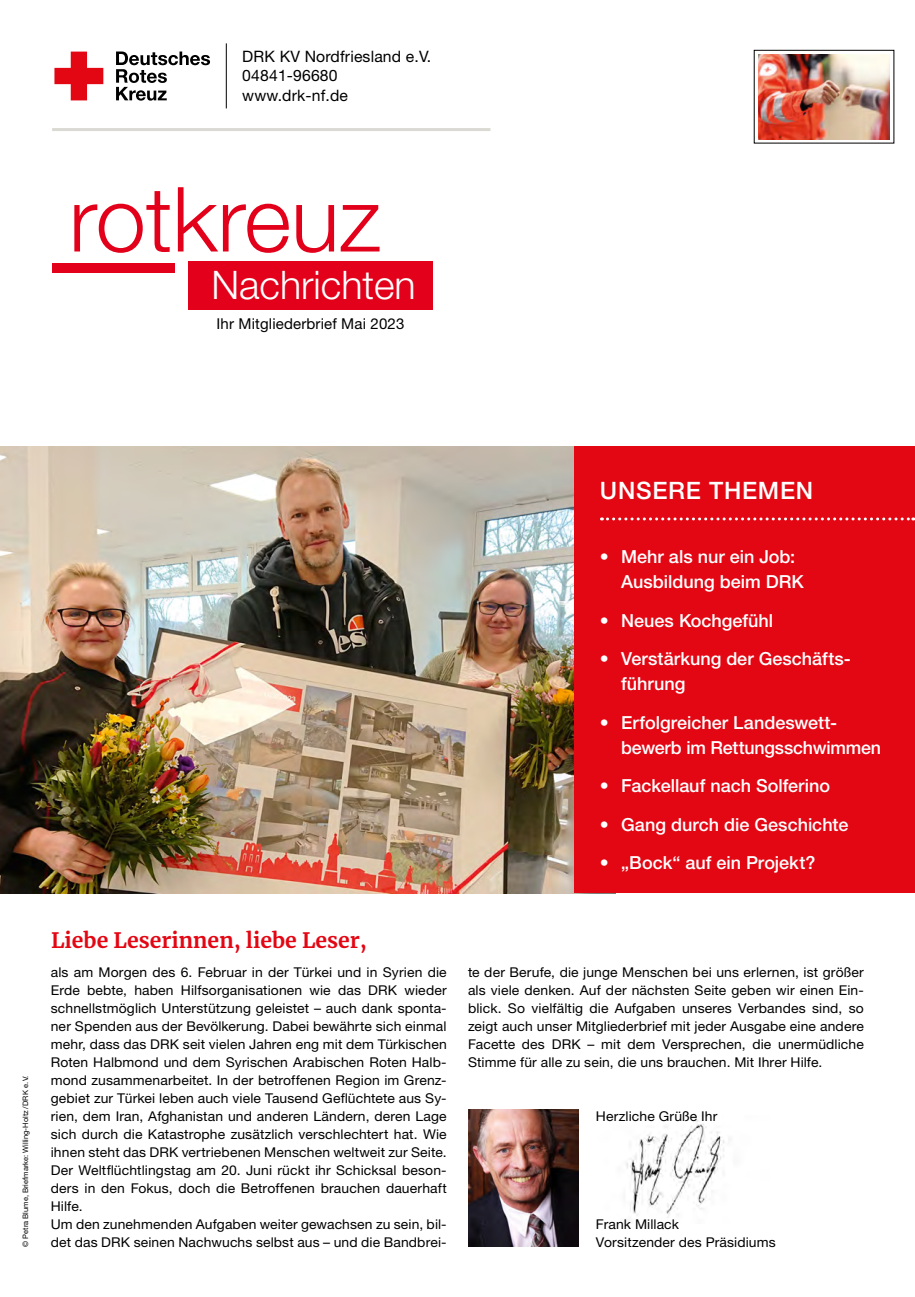
<style>
.page{position:relative;width:915px;height:1297px;background:#fff}
.page>*{position:absolute;margin:0;border:0;box-sizing:border-box;transform-origin:0 0}
.t1{font:300 90px "Helvetica Neue LT Std";color:#e2001a}
.t2{font:300 39.3px "Helvetica Neue LT Pro";color:#fff}
.t3{font:500 24px "Helvetica Neue LT Std";letter-spacing:.03em;color:#fff}
.t4{font:700 21px "Merriweather";color:#e30613}
.t5{font:500 18px/25.5px "Helvetica Neue LT Std";color:#fff}
.t6{font:15.75px/19px "Helvetica Neue LT Std";letter-spacing:.01em;color:#000}
.t7{font:15px "Helvetica Neue LT Std";letter-spacing:.01em;color:#000}
.t8{font:13.5px/18px "Helvetica Neue LT Std";letter-spacing:.01em;color:#000}
.t9{font:7.5px "Helvetica Neue LT Std";color:#000}
</style>
<div class="page">
<img style="left:626px;top:1120px;width:104px;height:95px">
<img style="left:0;top:446px;width:574px;height:447px">
<svg style="left:54px;top:52px;width:49px;height:48px"></svg>
<svg style="left:116px;top:52px;width:94px;height:49px"></svg>
<hr style="left:52px;top:128px;width:438px;height:3px;background:#dad9d3">
<hr style="left:226px;top:43px;width:1px;height:65px;background:#000">
<div style="left:188px;top:261px;width:244px;height:49px;background:#e2001a"></div>
<div style="left:52px;top:263px;width:122px;height:9px;background:#e2001a"></div>
<div style="left:753px;top:50px;width:140px;height:93px;border:1px solid #000"></div>
<img style="left:758px;top:54px;width:131px;height:85px">
<div style="left:574px;top:446px;width:340px;height:447px;background:#e30613"></div>
<svg style="left:601px;top:517px;width:312px;height:3px"></svg>
<img style="left:468px;top:1109px;width:110px;height:137px">
<p class="t6" style="left:242px;top:47px;width:190px">DRK KV Nordfriesland e.V.<br>04841-96680 www.drk-nf.de</p>
<h1 class="t1" style="left:69px;top:164px;width:313px">rotkreuz</h1>
<h2 class="t2" style="left:211px;top:261px;width:206px">Nachrichten</h2>
<p class="t7" style="left:216px;top:314px;width:189px">Ihr Mitgliederbrief Mai 2023</p>
<h3 class="t3" style="left:599px;top:476px;width:215px">UNSERE THEMEN</h3>
<h3 class="t5" style="left:621px;top:543px;width:184px;text-indent:-21px">• Mehr als nur ein Job:<br>Ausbildung beim DRK</h3>
<h3 class="t5" style="left:599px;top:607px;width:175px">• Neues Kochgefühl</h3>
<h3 class="t5" style="left:621px;top:645px;width:231px;text-indent:-21px">• Verstärkung der Geschäfts&shy;führung</h3>
<h3 class="t5" style="left:621px;top:709px;width:261px;text-indent:-21px">• Erfolgreicher Landeswett&shy;bewerb im Rettungsschwimmen</h3>
<h3 class="t5" style="left:599px;top:773px;width:231px">• Fackellauf nach Solferino</h3>
<h3 class="t5" style="left:599px;top:811px;width:250px">• Gang durch die Geschichte</h3>
<h3 class="t5" style="left:599px;top:849px;width:217px">• „Bock“ auf ein Projekt?</h3>
<p class="t9" style="left:21px;top:1247px;width:173px;rotate:-90deg">© Petra Blume, Briefmarke: Willing-Holtz /DRK e.V.</p>
<h3 class="t4" style="left:51px;top:925px;width:317px">Liebe Leserinnen, liebe Leser,</h3>
<p class="t8" style="left:51px;top:963px;width:397px">als am Morgen des 6. Februar in der Türkei und in Syrien die Erde bebte, haben Hilfsorganisationen wie das DRK wieder schnellstmöglich Unterstützung geleistet – auch dank sponta&shy;ner Spenden aus der Bevölkerung. Dabei bewährte sich einmal mehr, dass das DRK seit vielen Jahren eng mit dem Türkischen Roten Halbmond und dem Syrischen Arabischen Roten Halb&shy;mond zusammenarbeitet. In der betroffenen Region im Grenz&shy;gebiet zur Türkei leben auch viele Tausend Geflüchtete aus Sy&shy;rien, dem Iran, Afghanistan und anderen Ländern, deren Lage sich durch die Katastrophe zusätzlich verschlechtert hat. Wie ihnen steht das DRK vertriebenen Menschen weltweit zur Seite.<br>Der Weltflüchtlingstag am 20. Juni rückt ihr Schicksal beson&shy;ders in den Fokus, doch die Betroffenen brauchen dauerhaft Hilfe.<br>Um den zunehmenden Aufgaben weiter gewachsen zu sein, bil&shy;det das DRK seinen Nachwuchs selbst aus – und die Bandbrei-</p>
<p class="t8" style="left:468px;top:963px;width:397px;text-align:justify">te der Berufe, die junge Menschen bei uns erlernen, ist größer als viele denken. Auf der nächsten Seite geben wir einen Ein&shy;blick. So vielfältig die Aufgaben unseres Verbandes sind, so zeigt auch unser Mitgliederbrief mit jeder Ausgabe eine andere Facette des DRK – mit dem Versprechen, die unermüdliche Stimme für alle zu sein, die uns brauchen. Mit Ihrer Hilfe.</p>
<p class="t8" style="left:595px;top:1107px;width:123px">Herzliche Grüße Ihr</p>
<p class="t8" style="left:595px;top:1215px;width:181px">Frank Millack<br>Vorsitzender des Präsidiums</p>
</div>
